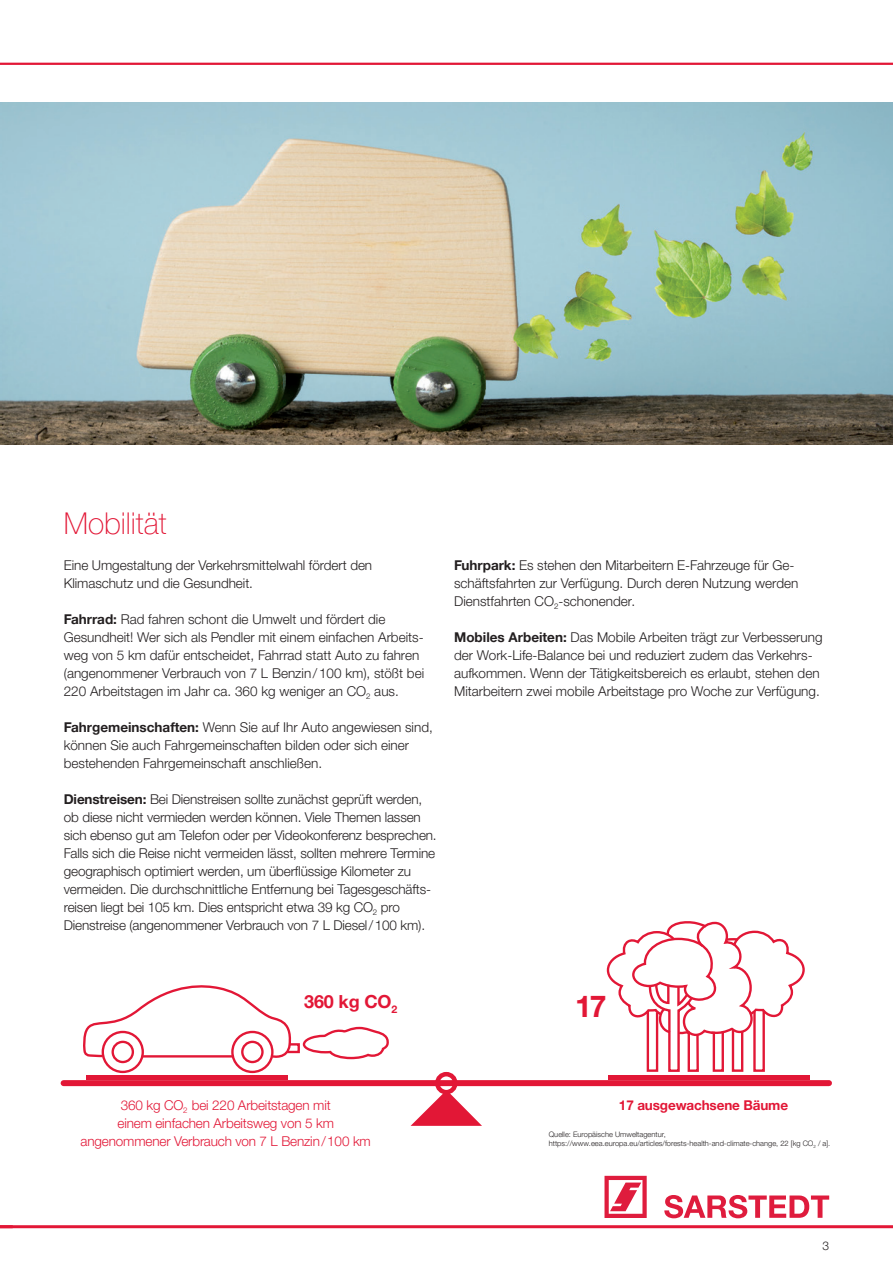
<style>
.page{position:relative;width:893px;height:1263px;background:#fff}
.page>*{position:absolute;margin:0;border:0;box-sizing:border-box;transform-origin:0 0}
.t1{font:100 30px "Helvetica Neue LTW1 G";color:#e21736}
.t2{font:700 30px "Helvetica Neue LTW1 G";color:#e21736}
.t3{font:700 18px "Helvetica Neue LTW1 G";letter-spacing:-.01em;color:#e21736}
.t4{font:300 13.5px/18px "Helvetica Neue LTW1 G";color:#231f20}
.t5{font:300 13.5px/18px "Helvetica Neue LTW1 G";letter-spacing:-.01em;color:#e21736;text-align:center}
.t6{font:700 13.5px "Helvetica Neue LTW1 G";letter-spacing:-.01em;color:#e21736}
.t7{font:300 12px "Helvetica Neue LTW1 G";color:#231f20}
.t8{font:300 7.5px/9px "Helvetica Neue LTW1 G";color:#231f20}
.s1{font-weight:700}
</style>
<div class="page">
<hr style="left:0;top:63px;width:893px;height:2px;background:#e21736">
<img style="left:0;top:102px;width:893px;height:342px">
<div style="left:102px;top:1031px;width:42px;height:42px;border:2px solid #e21736;border-radius:50%"></div>
<div style="left:112px;top:1041px;width:22px;height:22px;border:2px solid #e21736;border-radius:50%"></div>
<div style="left:231px;top:1031px;width:43px;height:42px;border:2px solid #e21736;border-radius:50%"></div>
<div style="left:241px;top:1041px;width:23px;height:22px;border:2px solid #e21736;border-radius:50%"></div>
<svg style="left:83px;top:985px;width:306px;height:75px"></svg>
<svg style="left:606px;top:921px;width:199px;height:151px"></svg>
<div style="left:435px;top:1072px;width:23px;height:22px;border:4px solid #e21736;border-radius:50%"></div>
<svg style="left:411px;top:1090px;width:71px;height:36px"></svg>
<div style="left:64px;top:1080px;width:765px;height:6px;background:#e21736"></div>
<hr style="left:86px;top:1076px;width:202px;height:4px;background:#e21736">
<hr style="left:608px;top:1076px;width:202px;height:4px;background:#e21736">
<hr style="left:0;top:1225px;width:893px;height:3px;background:#e21736">
<svg style="left:604px;top:1176px;width:43px;height:42px"></svg>
<svg style="left:664px;top:1195px;width:165px;height:23px"></svg>
<h1 class="t1" style="left:64px;top:506px;width:104px">Mobilität</h1>
<p class="t4" style="left:64px;top:556px;width:310px">Eine Umgestaltung der Verkehrsmittelwahl fördert den<br>Klimaschutz und die Gesundheit.</p>
<p class="t4" style="left:64px;top:610px;width:362px"><span class="s1">Fahrrad:</span> Rad fahren schont die Umwelt und fördert die Gesundheit! Wer sich als Pendler mit einem einfachen Arbeits&shy;weg von 5 km dafür entscheidet, Fahrrad statt Auto zu fahren (angenommener Verbrauch von 7 L Benzin/100 km), stößt bei 220 Arbeitstagen im Jahr ca. 360 kg weniger an CO<sub>2</sub> aus.</p>
<p class="t4" style="left:64px;top:718px;width:371px"><span class="s1">Fahrgemeinschaften:</span> Wenn Sie auf Ihr Auto angewiesen sind, können Sie auch Fahrgemeinschaften bilden oder sich einer bestehenden Fahrgemeinschaft anschließen.</p>
<p class="t4" style="left:64px;top:790px;width:374px"><span class="s1">Dienstreisen:</span> Bei Dienstreisen sollte zunächst geprüft werden, ob diese nicht vermieden werden können. Viele Themen lassen sich ebenso gut am Telefon oder per Videokonferenz besprechen.<br>Falls sich die Reise nicht vermeiden lässt, sollten mehrere Termine geographisch optimiert werden, um überflüssige Kilometer zu vermeiden. Die durchschnittliche Entfernung bei Tagesgeschäfts&shy;reisen liegt bei 105 km. Dies entspricht etwa 39 kg CO<sub>2</sub> pro Dienstreise (angenommener Verbrauch von 7 L Diesel/100 km).</p>
<p class="t4" style="left:454px;top:556px;width:346px"><span class="s1">Fuhrpark:</span> Es stehen den Mitarbeitern E-Fahrzeuge für Ge&shy;schäftsfahrten zur Verfügung. Durch deren Nutzung werden<br>Dienstfahrten CO<sub>2</sub>-schonender.</p>
<p class="t4" style="left:454px;top:628px;width:370px"><span class="s1">Mobiles Arbeiten:</span> Das Mobile Arbeiten trägt zur Verbesserung der Work-Life-Balance bei und reduziert zudem das Verkehrs&shy;aufkommen. Wenn der Tätigkeitsbereich es erlaubt, stehen den Mitarbeitern zwei mobile Arbeitstage pro Woche zur Verfügung.</p>
<h2 class="t3" style="left:304px;top:991px;width:94px">360 kg CO<sub>2</sub></h2>
<h1 class="t2" style="left:575px;top:987px;width:33px">17</h1>
<p class="t5" style="left:81px;top:1096px;width:292px">360 kg CO<sub>2</sub> bei 220 Arbeitstagen mit<br>einem einfachen Arbeitsweg von 5 km angenommener Verbrauch von 7 L Benzin/100 km</p>
<p class="t6" style="left:619px;top:1097px;width:171px">17 ausgewachsene Bäume</p>
<p class="t8" style="left:549px;top:1129px;width:283px">Quelle: Europäische Umweltagentur, https://www.eea.europa.eu/articles/forests-health-and-climate-change, 22 [kg CO<sub>2</sub> / a].</p>
<p class="t7" style="left:822px;top:1238px;width:8px">3</p>
</div>
